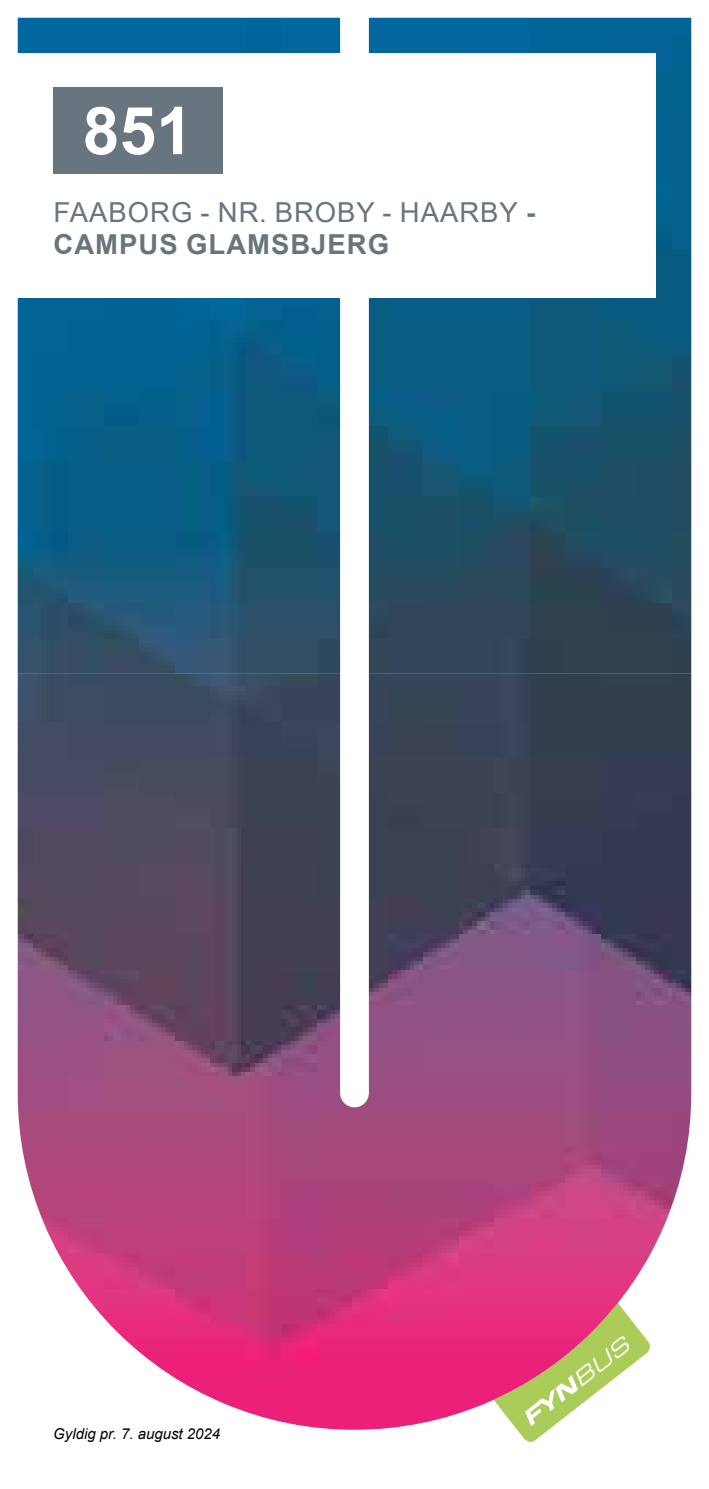
<style>
.page{position:relative;width:709px;height:1489px;background:#fff}
.page>*{position:absolute;margin:0;border:0;box-sizing:border-box;transform-origin:0 0}
.t1{font:700 66px "Arial";color:#fff}
.t2{font:27.5px/32.5px "Arial";letter-spacing:.035em;color:#68757e}
.t3{font:italic 15px "Arial";color:#000}
.s1{font-weight:700}
</style>
<div class="page">
<svg style="left:516px;top:1429px;width:34px;height:13px"></svg>
<img style="left:18px;top:18px;width:673px;height:1411px">
<div style="left:0;top:53px;width:656px;height:245px;background:#fff"></div>
<div style="left:53px;top:87px;width:169px;height:86px;background:#68757e"></div>
<h1 class="t1" style="left:83px;top:84px;width:112px">851</h1>
<p class="t2" style="left:54px;top:196px;width:483px">FAABORG - NR. BROBY - HAARBY <span class="s1">-<br>CAMPUS GLAMSBJERG</span></p>
<p class="t3" style="left:53px;top:1424px;width:169px">Gyldig pr. 7. august 2024</p>
</div>
